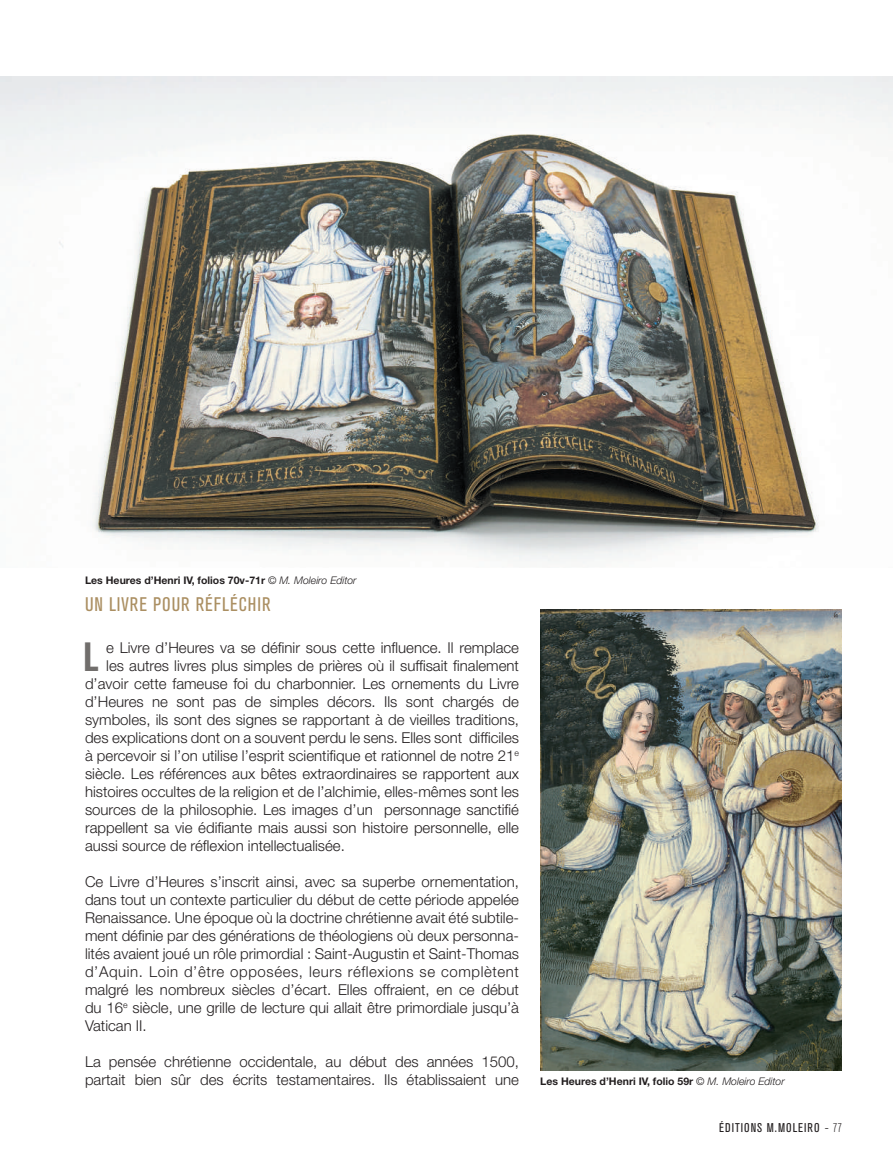
<style>
.page{position:relative;width:893px;height:1170px;background:#fff}
.page>*{position:absolute;margin:0;border:0;box-sizing:border-box;transform-origin:0 0}
.t1{font:40.5px "Akzidenz Grotesk BQ Bd Cnd Alt";color:#716e6c}
.t2{font:condensed 19.5px "Akzidenz Grotesk BQ";letter-spacing:.05em;color:#ab8f62}
.t3{font:300 15px/18px "Helvetica Neue LT Std";color:#231f20;text-align:justify}
.t4{font:condensed 12.6px "Akzidenz Grotesk BQ";letter-spacing:.08em;color:#231f20}
.t5{font:700 10.5px "Helvetica Neue LT Std";color:#231f20}
.s1{font-weight:300;font-style:italic}
.s2{font-family:"Helvetica Neue LT Std";font-weight:300;font-stretch:normal}
.s3{font-weight:300}
</style>
<div class="page">
<img style="left:0;top:77px;width:893px;height:486px">
<img style="left:540px;top:610px;width:302px;height:459px">
<p class="t5" style="left:85px;top:573px;width:273px">Les Heures d’Henri IV, folios 70v-71r <span class="s1">© M. Moleiro Editor</span></p>
<h2 class="t2" style="left:85px;top:593px;width:180px">UN LIVRE POUR RÉFLÉCHIR</h2>
<h1 class="t1" style="left:83px;top:633px;width:17px">L</h1>
<p class="t3" style="left:106px;top:638px;width:414px">e Livre d’Heures va se définir sous cette influence. Il remplace</p>
<p class="t3" style="left:106px;top:656px;width:414px">les autres livres plus simples de prières où il suffisait finalement</p>
<p class="t3" style="left:85px;top:674px;width:435px">d’avoir cette fameuse foi du charbonnier. Les ornements du Livre</p>
<p class="t3" style="left:85px;top:692px;width:435px">d’Heures ne sont pas de simples décors. Ils sont chargés de</p>
<p class="t3" style="left:85px;top:710px;width:435px">symboles, ils sont des signes se rapportant à de vieilles traditions,</p>
<p class="t3" style="left:85px;top:728px;width:435px">des explications dont on a souvent perdu le sens. Elles sont difficiles</p>
<p class="t3" style="left:85px;top:746px;width:435px">à percevoir si l’on utilise l’esprit scientifique et rationnel de notre 21<sup>e</sup></p>
<p class="t3" style="left:85px;top:764px;width:435px">siècle. Les références aux bêtes extraordinaires se rapportent aux</p>
<p class="t3" style="left:85px;top:782px;width:435px">histoires occultes de la religion et de l’alchimie, elles-mêmes sont les</p>
<p class="t3" style="left:85px;top:800px;width:436px">sources de la philosophie. Les images d’un personnage sanctifié</p>
<p class="t3" style="left:85px;top:818px;width:435px">rappellent sa vie édifiante mais aussi son histoire personnelle, elle</p>
<p class="t3" style="left:85px;top:836px;width:261px">aussi source de réflexion intellectualisée.</p>
<p class="t3" style="left:85px;top:872px;width:436px">Ce Livre d’Heures s’inscrit ainsi, avec sa superbe ornementation, dans tout un contexte particulier du début de cette période appelée Renaissance. Une époque où la doctrine chrétienne avait été subtile&shy;ment définie par des générations de théologiens où deux personna&shy;lités avaient joué un rôle primordial : Saint-Augustin et Saint-Thomas d’Aquin. Loin d’être opposées, leurs réflexions se complètent malgré les nombreux siècles d’écart. Elles offraient, en ce début du 16<sup>e</sup> siècle, une grille de lecture qui allait être primordiale jusqu’à Vatican II.</p>
<p class="t3" style="left:85px;top:1052px;width:435px">La pensée chrétienne occidentale, au début des années 1500, partait bien sûr des écrits testamentaires. Ils établissaient une</p>
<p class="t5" style="left:540px;top:1074px;width:246px">Les Heures d’Henri IV, folio 59r <span class="s1">© M. Moleiro Editor</span></p>
<p class="t4" style="left:719px;top:1120px;width:124px">ÉDITIONS M.MOLEIRO <span class="s2">-</span> <span class="s3">77</span></p>
</div>
